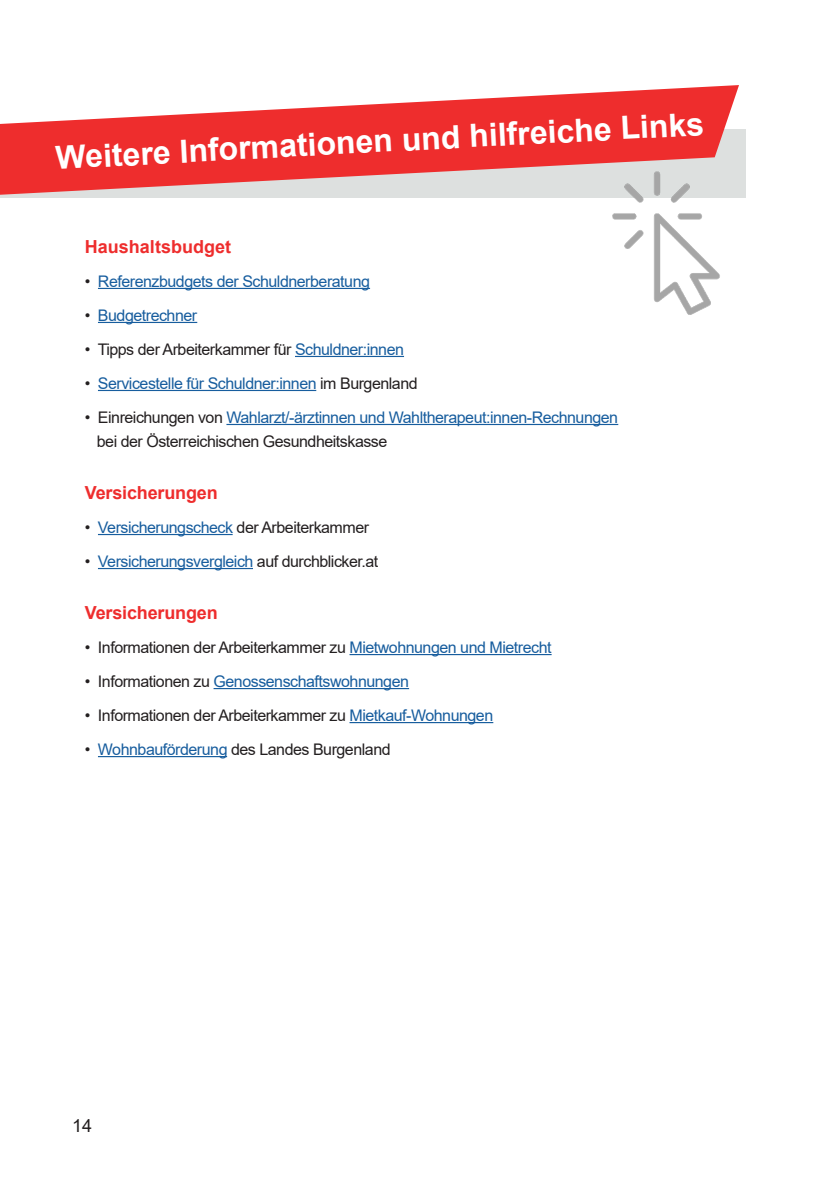
<style>
.page{position:relative;width:840px;height:1191px;background:#fff}
.page>*{position:absolute;margin:0;border:0;box-sizing:border-box;transform-origin:0 0}
.t1{font:700 32px "Arial";color:#fff}
.t2{font:700 18px "Arial";letter-spacing:-.01em;color:#ee2d2d}
.t3{font:18px "Arial";color:#231f20}
.t4{font:16px "Arial";letter-spacing:-.03em;color:#231f20}
.t5{font:16px "Arial";letter-spacing:-.03em;color:#175d9e}
.s1{color:#231f20}
.s2{color:#175d9e}
</style>
<div class="page">
<div style="left:0;top:129px;width:745px;height:69px;background:#dde0df"></div>
<svg style="left:0;top:85px;width:738px;height:110px;fill:#ee2d2d"></svg>
<hr style="left:98px;top:288px;width:272px;height:1px;background:#175d9e">
<hr style="left:98px;top:322px;width:99px;height:1px;background:#175d9e">
<hr style="left:295px;top:356px;width:109px;height:1px;background:#175d9e">
<hr style="left:98px;top:390px;width:218px;height:1px;background:#175d9e">
<hr style="left:226px;top:424px;width:392px;height:1px;background:#175d9e">
<hr style="left:98px;top:534px;width:134px;height:1px;background:#175d9e">
<hr style="left:98px;top:568px;width:155px;height:1px;background:#175d9e">
<hr style="left:349px;top:654px;width:202px;height:1px;background:#175d9e">
<hr style="left:213px;top:688px;width:196px;height:1px;background:#175d9e">
<hr style="left:349px;top:722px;width:144px;height:1px;background:#175d9e">
<hr style="left:98px;top:756px;width:129px;height:1px;background:#175d9e">
<img style="left:585px;top:163px;width:153px;height:152px">
<p class="t1" style="left:54px;top:135px;width:650px;rotate:-3deg">Weitere Informationen und hilfreiche Links</p>
<p class="t2" style="left:85px;top:234px;width:148px">Haushaltsbudget</p>
<p class="t5" style="left:85px;top:270px;width:286px"><span class="s1">•</span> Referenzbudgets der Schuldnerberatung</p>
<p class="t5" style="left:85px;top:304px;width:114px"><span class="s1">•</span> Budgetrechner</p>
<p class="t4" style="left:85px;top:338px;width:320px">• Tipps der Arbeiterkammer für <span class="s2">Schuldner:innen</span></p>
<p class="t5" style="left:85px;top:372px;width:334px"><span class="s1">•</span> Servicestelle für Schuldner:innen <span class="s1">im Burgenland</span></p>
<p class="t5" style="left:85px;top:406px;width:534px"><span class="s1">• Einreichungen von</span> Wahlarzt/-ärztinnen und Wahltherapeut:innen-Rechnungen</p>
<p class="t4" style="left:97px;top:430px;width:292px">bei der Österreichischen Gesundheitskasse</p>
<p class="t2" style="left:85px;top:480px;width:134px">Versicherungen</p>
<p class="t4" style="left:85px;top:516px;width:285px">• <span class="s2">Versicherungscheck</span> der Arbeiterkammer</p>
<p class="t5" style="left:85px;top:550px;width:295px"><span class="s1">•</span> Versicherungsvergleich <span class="s1">auf durchblicker.at</span></p>
<p class="t2" style="left:85px;top:600px;width:134px">Versicherungen</p>
<p class="t4" style="left:85px;top:636px;width:468px">• Informationen der Arbeiterkammer zu <span class="s2">Mietwohnungen und Mietrecht</span></p>
<p class="t5" style="left:85px;top:670px;width:325px"><span class="s1">• Informationen zu</span> Genossenschaftswohnungen</p>
<p class="t4" style="left:85px;top:704px;width:409px">• Informationen der Arbeiterkammer zu <span class="s2">Mietkauf-Wohnungen</span></p>
<p class="t4" style="left:85px;top:738px;width:307px">• <span class="s2">Wohnbauförderung</span> des Landes Burgenland</p>
<p class="t3" style="left:72px;top:1113px;width:22px">14</p>
</div>
